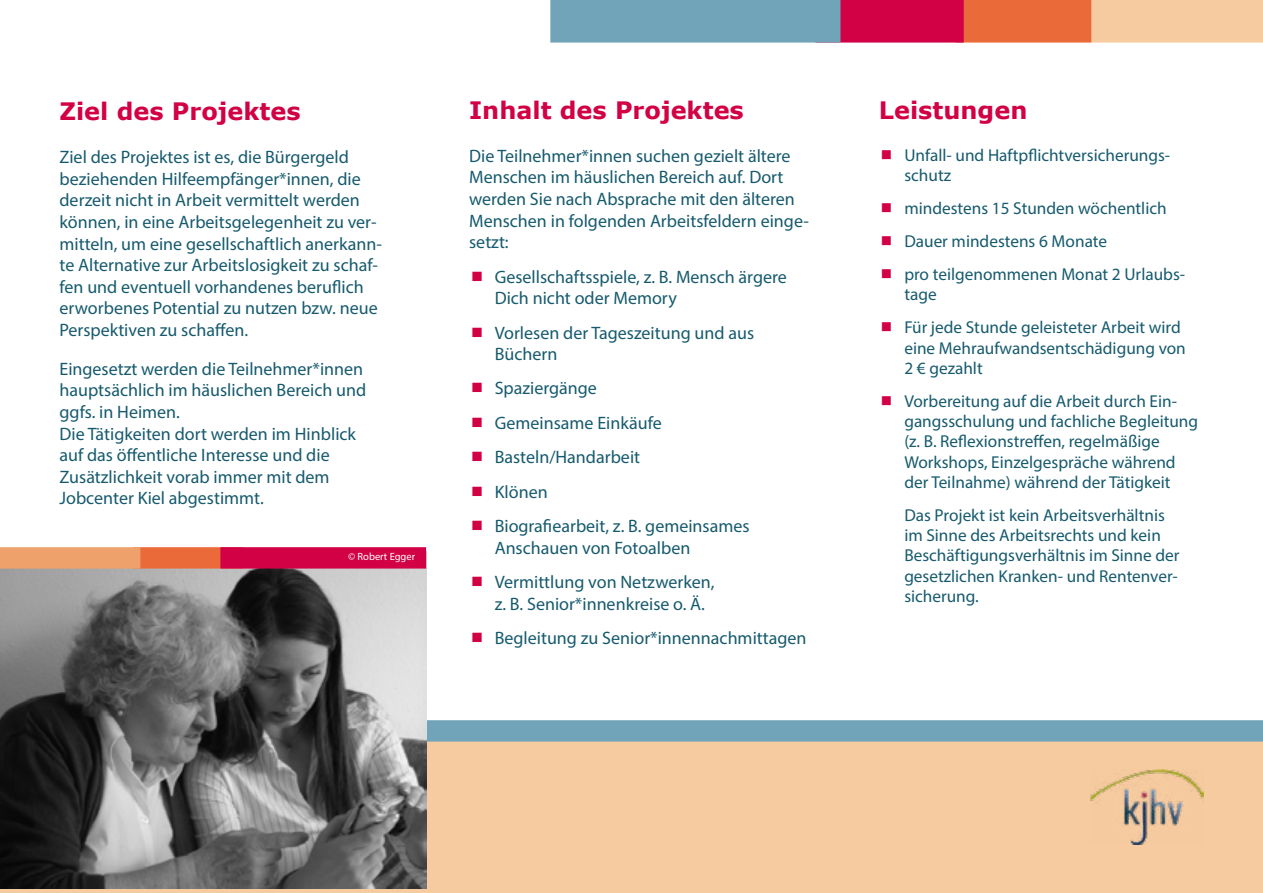
<style>
.page{position:relative;width:1263px;height:893px;background:#fff}
.page>*{position:absolute;margin:0;border:0;box-sizing:border-box;transform-origin:0 0}
.t1{font:700 24px "Verdana";color:#d20044}
.t2{font:18px/21.6px "Myriad Pro";color:#165a6d}
.t3{font:17.25px/20.2px "Myriad Pro";color:#165a6d}
.t4{font:10.5px "Myriad Pro";color:#fff}
</style>
<div class="page">
<div style="left:0;top:742px;width:1263px;height:151px;background:#f7cba0"></div>
<svg style="left:426px;top:720px;width:837px;height:22px;background:#75a5b9"></svg>
<img style="left:0;top:569px;width:426px;height:320px">
<div style="left:133px;top:547px;width:110px;height:22px;background:#eb6a39;border:2px solid #eb6a39"></div>
<svg style="left:0;top:547px;width:140px;height:112px;background:#98897f"></svg>
<div style="left:220px;top:547px;width:206px;height:22px;background:#d20044;border:2px solid #d20044"></div>
<svg style="left:550px;top:0;width:713px;height:43px;background:#b88789"></svg>
<img style="left:1090px;top:770px;width:113px;height:75px">
<h1 class="t1" style="left:59px;top:95px;width:243px">Ziel des Projektes</h1>
<p class="t2" style="left:59px;top:146px;width:324px">Ziel des Projektes ist es, die Bürgergeld beziehenden Hilfeempfänger*innen, die derzeit nicht in Arbeit vermittelt werden können, in eine Arbeitsgelegenheit zu ver&shy;mitteln, um eine gesellschaftlich anerkann&shy;te Alternative zur Arbeitslosigkeit zu schaf&shy;fen und eventuell vorhandenes beruflich erworbenes Potential zu nutzen bzw. neue Perspektiven zu schaffen.</p>
<p class="t2" style="left:59px;top:358px;width:308px">Eingesetzt werden die Teilnehmer*innen hauptsächlich im häuslichen Bereich und ggfs. in Heimen.<br>Die Tätigkeiten dort werden im Hinblick auf das öffentliche Interesse und die Zusätzlichkeit vorab immer mit dem Jobcenter Kiel abgestimmt.</p>
<p class="t4" style="left:348px;top:550px;width:68px">© Robert Egger</p>
<h1 class="t1" style="left:469px;top:93px;width:276px">Inhalt des Projektes</h1>
<p class="t2" style="left:469px;top:145px;width:341px">Die Teilnehmer*innen suchen gezielt ältere Menschen im häuslichen Bereich auf. Dort werden Sie nach Absprache mit den älteren Menschen in folgenden Arbeitsfeldern einge&shy;setzt:</p>
<p class="t2" style="left:495px;top:265px;width:294px">Gesellschaftsspiele, z. B. Mensch ärgere<br>Dich nicht oder Memory</p>
<p class="t2" style="left:495px;top:321px;width:261px">Vorlesen der Tageszeitung und aus<br>Büchern</p>
<p class="t2" style="left:495px;top:371px;width:256px;line-height:34.3px">Spaziergänge<br>Gemeinsame Einkäufe<br>Basteln/Handarbeit<br>Klönen<br>Biografiearbeit, z. B. gemeinsames</p>
<p class="t2" style="left:495px;top:530px;width:221px;line-height:34.3px">Anschauen von Fotoalben<br>Vermittlung von Netzwerken,</p>
<p class="t2" style="left:495px;top:586px;width:313px;line-height:34.3px">z. B. Senior*innenkreise o. Ä.<br>Begleitung zu Senior*innennachmittagen</p>
<h1 class="t1" style="left:879px;top:94px;width:150px">Leistungen</h1>
<p class="t3" style="left:904px;top:145px;width:267px">Unfall- und Haftpflichtversicherungs&shy;schutz</p>
<p class="t3" style="left:904px;top:192px;width:282px;line-height:33px">mindestens 15 Stunden wöchentlich<br>Dauer mindestens 6 Monate<br>pro teilgenommenen Monat 2 Urlaubs-</p>
<p class="t3" style="left:904px;top:278px;width:278px;line-height:33px">tage<br>Für jede Stunde geleisteter Arbeit wird</p>
<p class="t3" style="left:904px;top:337px;width:283px">eine Mehraufwandsentschädigung von<br>2 € gezahlt</p>
<p class="t3" style="left:904px;top:391px;width:295px">Vorbereitung auf die Arbeit durch Ein&shy;gangsschulung und fachliche Begleitung (z. B. Reflexionstreffen, regelmäßige Workshops, Einzelgespräche während der Teilnahme) während der Tätigkeit</p>
<p class="t3" style="left:904px;top:505px;width:276px">Das Projekt ist kein Arbeitsverhältnis im Sinne des Arbeitsrechts und kein Beschäftigungsverhältnis im Sinne der gesetzlichen Kranken- und Rentenver&shy;sicherung.</p>
</div>
